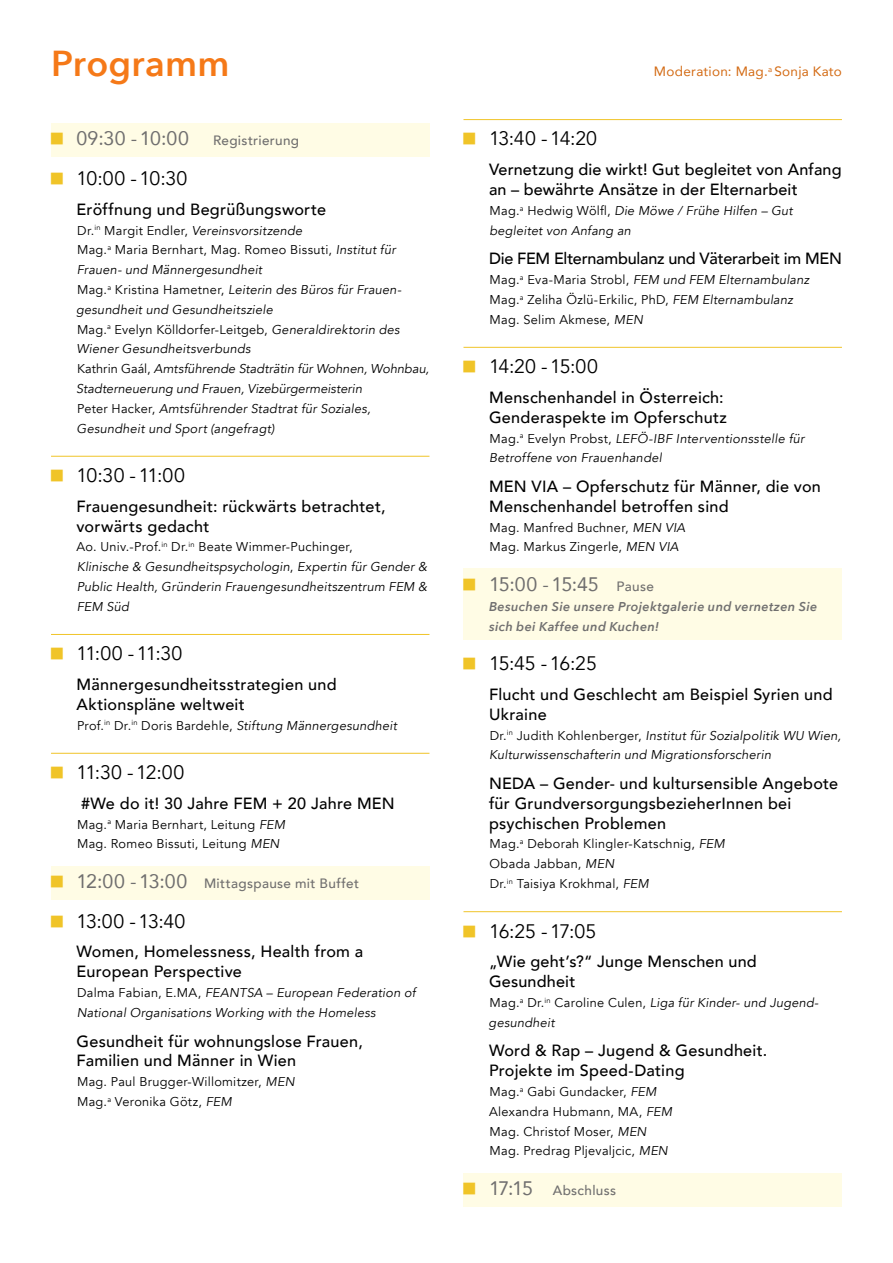
<style>
.page{position:relative;width:893px;height:1263px;background:#fff}
.page>*{position:absolute;margin:0;border:0;box-sizing:border-box;transform-origin:0 0}
.Programm_Titel{font:600 36px "Avenir Next";letter-spacing:.01em;color:#f57918}
.t1{font:19.5px "Avenir";letter-spacing:-.02em;color:#000}
.t2{font:19.5px "Avenir";letter-spacing:-.025em;color:#706f6f}
.Programmpunkt_wenn_2{font:500 16.2px/19.8px "Avenir";letter-spacing:.015em;color:#000}
.Programmpunkt_wenn_2-2{font:500 16.2px "Avenir";letter-spacing:-.015em;color:#000}
.t3{font:500 13.5px "Avenir";letter-spacing:.025em;color:#706f6f}
.Zitate___weiteres_Zi{font:13.5px "Avenir";letter-spacing:.02em;color:#d36a13}
.Namen_Vortragende_oh{font:italic 12.75px/19.8px "Avenir";letter-spacing:.02em;color:#000}
.Namen_Vortragende_oh-2{font:12.75px "Avenir";letter-spacing:.025em;color:#000}
.t4{font:italic 600 12.75px/19.8px "Avenir Next";letter-spacing:.025em;color:#706f6f}
.s1{font-weight:400;font-size:19.5px}
.s2{font-style:normal}
.s3{font-style:italic}
.s4{font-weight:500;font-size:13.5px}
</style>
<div class="page">
<div style="left:51px;top:123px;width:378px;height:34px;background:#fffce5"></div>
<hr style="left:51px;top:456px;width:378px;height:1px;background:#f0c428">
<hr style="left:51px;top:634px;width:378px;height:1px;background:#f0c428">
<hr style="left:51px;top:753px;width:378px;height:1px;background:#f0c428">
<div style="left:51px;top:866px;width:378px;height:33px;background:#fffce5"></div>
<hr style="left:463px;top:119px;width:379px;height:1px;background:#f0c428">
<hr style="left:463px;top:347px;width:379px;height:1px;background:#f0c428">
<div style="left:463px;top:569px;width:379px;height:71px;background:#fffce5"></div>
<hr style="left:463px;top:911px;width:379px;height:1px;background:#f0c428">
<div style="left:463px;top:1173px;width:379px;height:33px;background:#fffce5"></div>
<p class="Programm_Titel" style="left:51px;top:33px;width:180px">Programm</p>
<p class="t3" style="left:77px;top:129px;width:224px"><span class="s1">09:30 -10:00</span> Registrierung</p>
<p class="t1" style="left:77px;top:167px;width:112px">10:00 -10:30</p>
<p class="Programmpunkt_wenn_2" style="left:77px;top:198px;width:251px">Eröffnung und Begrüßungsworte</p>
<p class="Namen_Vortragende_oh" style="left:77px;top:221px;width:320px"><span class="s2">Dr.</span><sup>in</sup> <span class="s2">Margit Endler,</span> Vereinsvorsitzende<br><span class="s2">Mag.</span><sup>a</sup> <span class="s2">Maria Bernhart, Mag. Romeo Bissuti,</span> Institut für<br>Frauen- und Männergesundheit</p>
<p class="Namen_Vortragende_oh" style="left:76px;top:280px;width:326px"><span class="s2">Mag.</span><sup>a</sup> <span class="s2">Kristina Hametner,</span> Leiterin des Büros für Frauen&shy;gesundheit und Gesundheitsziele</p>
<p class="Namen_Vortragende_oh" style="left:76px;top:320px;width:325px"><span class="s2">Mag.</span><sup>a</sup> <span class="s2">Evelyn Kölldorfer-Leitgeb,</span> Generaldirektorin des<br>Wiener Gesundheitsverbunds</p>
<p class="Namen_Vortragende_oh" style="left:76px;top:359px;width:354px"><span class="s2">Kathrin Gaál,</span> Amtsführende Stadträtin für Wohnen, Wohnbau,<br>Stadterneuerung und Frauen, Vizebürgermeisterin</p>
<p class="Namen_Vortragende_oh" style="left:77px;top:399px;width:296px"><span class="s2">Peter Hacker,</span> Amtsführender Stadtrat für Soziales,<br>Gesundheit und Sport (angefragt)</p>
<p class="t1" style="left:77px;top:464px;width:110px">10:30 -11:00</p>
<p class="Programmpunkt_wenn_2" style="left:77px;top:495px;width:310px">Frauengesundheit: rückwärts betrachtet, vorwärts gedacht</p>
<p class="Namen_Vortragende_oh" style="left:77px;top:537px;width:352px"><span class="s2">Ao. Univ.-Prof.</span><sup>in</sup> <span class="s2">Dr.</span><sup>in</sup> <span class="s2">Beate Wimmer-Puchinger,<br></span>Klinische &amp; Gesundheitspsychologin<span class="s2">,</span> Expertin für Gender &amp; Public Health, Gründerin Frauengesundheitszentrum FEM &amp; FEM Süd</p>
<p class="t1" style="left:77px;top:642px;width:107px">11:00 -11:30</p>
<p class="Programmpunkt_wenn_2" style="left:77px;top:674px;width:262px">Männergesundheitsstrategien und<br>Aktionspläne weltweit</p>
<p class="Namen_Vortragende_oh" style="left:77px;top:716px;width:321px"><span class="s2">Prof.</span><sup>in</sup> <span class="s2">Dr.</span><sup>in</sup> <span class="s2">Doris Bardehle,</span> Stiftung Männergesundheit</p>
<p class="t1" style="left:77px;top:761px;width:109px">11:30 -12:00</p>
<p class="Programmpunkt_wenn_2" style="left:81px;top:792px;width:315px">#We do it! 30 Jahre FEM + 20 Jahre MEN</p>
<p class="Namen_Vortragende_oh-2" style="left:77px;top:817px;width:210px">Mag.<sup>a</sup> Maria Bernhart, Leitung <span class="s3">FEM</span></p>
<p class="Namen_Vortragende_oh-2" style="left:77px;top:836px;width:204px">Mag. Romeo Bissuti, Leitung <span class="s3">MEN</span></p>
<p class="t3" style="left:77px;top:872px;width:284px"><span class="s1">12:00 -13:00</span> Mittagspause mit Buffet</p>
<p class="t1" style="left:77px;top:909px;width:110px">13:00 - 13:40</p>
<p class="Programmpunkt_wenn_2" style="left:77px;top:941px;width:288px">Women, Homelessness, Health from a<br>European Perspective</p>
<p class="Namen_Vortragende_oh" style="left:77px;top:983px;width:340px"><span class="s2">Dalma Fabian, E.MA,</span> FEANTSA – European Federation of<br>National Organisations Working with the Homeless</p>
<p class="Programmpunkt_wenn_2" style="left:77px;top:1030px;width:288px">Gesundheit für wohnungslose Frauen,<br>Familien und Männer in Wien</p>
<p class="Namen_Vortragende_oh-2" style="left:77px;top:1074px;width:219px">Mag. Paul Brugger-Willomitzer, <span class="s3">MEN</span></p>
<p class="Namen_Vortragende_oh-2" style="left:77px;top:1094px;width:156px">Mag.<sup>a</sup> Veronika Götz, <span class="s3">FEM</span></p>
<p class="Zitate___weiteres_Zi" style="left:654px;top:61px;width:190px">Moderation: Mag.<sup>a</sup> Sonja Kato</p>
<p class="t1" style="left:489px;top:127px;width:110px">13:40 - 14:20</p>
<p class="Programmpunkt_wenn_2" style="left:489px;top:159px;width:354px">Vernetzung die wirkt! Gut begleitet von Anfang an – bewährte Ansätze in der Elternarbeit</p>
<p class="Namen_Vortragende_oh" style="left:489px;top:201px;width:305px"><span class="s2">Mag.</span><sup>a</sup> <span class="s2">Hedwig Wölfl,</span> Die Möwe / Frühe Hilfen – Gut begleitet von Anfang an</p>
<p class="Programmpunkt_wenn_2-2" style="left:489px;top:245px;width:354px">Die FEM Elternambulanz und Väterarbeit im MEN</p>
<p class="Namen_Vortragende_oh" style="left:490px;top:270px;width:321px"><span class="s2">Mag.</span><sup>a</sup> <span class="s2">Eva-Maria Strobl,</span> FEM und FEM Elternambulanz</p>
<p class="Namen_Vortragende_oh-2" style="left:490px;top:292px;width:305px">Mag.<sup>a</sup> Zeliha Özlü-Erkilic, PhD, <span class="s3">FEM Elternambulanz</span></p>
<p class="Namen_Vortragende_oh-2" style="left:490px;top:312px;width:155px">Mag. Selim Akmese, <span class="s3">MEN</span></p>
<p class="t1" style="left:489px;top:355px;width:110px">14:20 -15:00</p>
<p class="Programmpunkt_wenn_2" style="left:489px;top:386px;width:239px">Menschenhandel in Österreich:<br>Genderaspekte im Opferschutz</p>
<p class="Namen_Vortragende_oh" style="left:489px;top:428px;width:317px"><span class="s2">Mag.</span><sup>a</sup> <span class="s2">Evelyn Probst,</span> LEFÖ-IBF Interventionsstelle für<br>Betroffene von Frauenhandel</p>
<p class="Programmpunkt_wenn_2" style="left:489px;top:476px;width:333px">MEN VIA – Opferschutz für Männer, die von<br>Menschenhandel betroffen sind</p>
<p class="Namen_Vortragende_oh-2" style="left:490px;top:520px;width:197px">Mag. Manfred Buchner, <span class="s3">MEN VIA</span></p>
<p class="Namen_Vortragende_oh-2" style="left:490px;top:539px;width:191px">Mag. Markus Zingerle, <span class="s3">MEN VIA</span></p>
<p class="t2" style="left:489px;top:569px;width:166px">15:00 -15:45 <span class="s4">Pause</span></p>
<p class="t4" style="left:489px;top:596px;width:330px">Besuchen Sie unsere Projektgalerie und vernetzen Sie sich bei Kaffee und Kuchen!</p>
<p class="t1" style="left:489px;top:652px;width:109px">15:45 - 16:25</p>
<p class="Programmpunkt_wenn_2" style="left:489px;top:683px;width:345px">Flucht und Geschlecht am Beispiel Syrien und<br>Ukraine</p>
<p class="Namen_Vortragende_oh" style="left:489px;top:725px;width:353px"><span class="s2">Dr.</span><sup>in</sup> <span class="s2">Judith Kohlenberger,</span> Institut für Sozialpolitik WU Wien,<br>Kulturwissenschafterin und Migrationsforscherin</p>
<p class="Programmpunkt_wenn_2" style="left:489px;top:773px;width:351px">NEDA – Gender- und kultursensible Angebote für GrundversorgungsbezieherInnen bei psychischen Problemen</p>
<p class="Namen_Vortragende_oh-2" style="left:490px;top:836px;width:237px">Mag.<sup>a</sup> Deborah Klingler-Katschnig, <span class="s3">FEM</span></p>
<p class="Namen_Vortragende_oh-2" style="left:490px;top:856px;width:126px">Obada Jabban, <span class="s3">MEN</span></p>
<p class="Namen_Vortragende_oh-2" style="left:490px;top:876px;width:161px">Dr.<sup>in</sup> Taisiya Krokhmal, <span class="s3">FEM</span></p>
<p class="t1" style="left:489px;top:919px;width:109px">16:25 -17:05</p>
<p class="Programmpunkt_wenn_2" style="left:489px;top:951px;width:269px">„Wie geht’s?“ Junge Menschen und<br>Gesundheit</p>
<p class="Namen_Vortragende_oh" style="left:489px;top:993px;width:331px"><span class="s2">Mag.</span><sup>a</sup> <span class="s2">Dr.</span><sup>in</sup> <span class="s2">Caroline Culen,</span> Liga für Kinder- und Jugend&shy;gesundheit</p>
<p class="Programmpunkt_wenn_2" style="left:489px;top:1040px;width:280px">Word &amp; Rap – Jugend &amp; Gesundheit.<br>Projekte im Speed-Dating</p>
<p class="Namen_Vortragende_oh-2" style="left:490px;top:1084px;width:168px">Mag.<sup>a</sup> Gabi Gundacker, <span class="s3">FEM</span></p>
<p class="Namen_Vortragende_oh-2" style="left:489px;top:1104px;width:185px">Alexandra Hubmann, MA, <span class="s3">FEM</span></p>
<p class="Namen_Vortragende_oh-2" style="left:490px;top:1123px;width:158px">Mag. Christof Moser, <span class="s3">MEN</span></p>
<p class="Namen_Vortragende_oh-2" style="left:490px;top:1143px;width:180px">Mag. Predrag Pljevaljcic, <span class="s3">MEN</span></p>
<p class="t3" style="left:489px;top:1178px;width:129px"><span class="s1">17:15</span> Abschluss</p>
</div>
